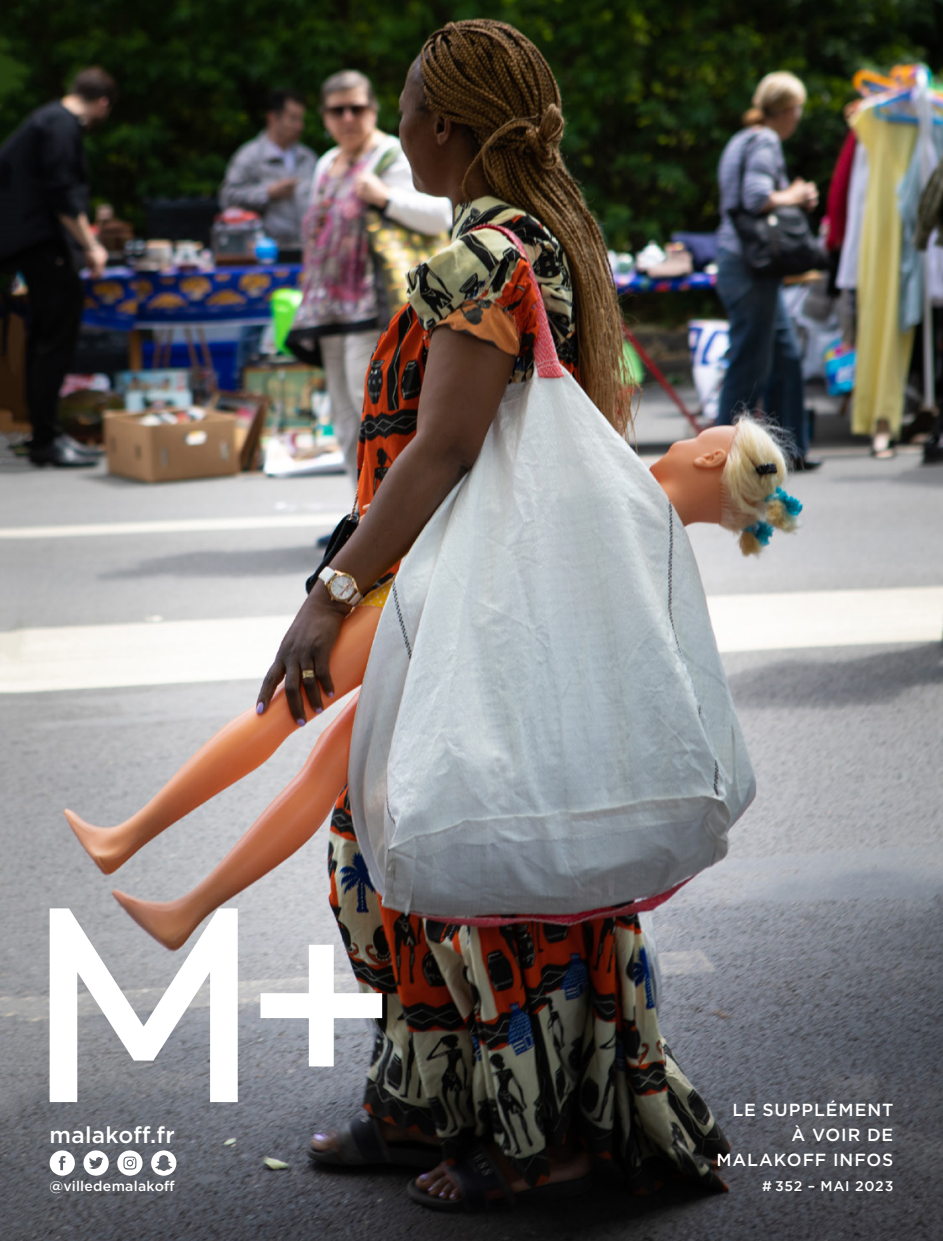
<style>
.page{position:relative;width:943px;height:1241px;background:#fff}
.page>*{position:absolute;margin:0;border:0;box-sizing:border-box;transform-origin:0 0}
.t1{font:500 22.75px "Gotham";letter-spacing:.01em;color:#fff}
.t2{font:500 17.5px/25px "Gotham";letter-spacing:.05em;color:#fff;text-align:right}
.t3{font:500 14px "Gotham";letter-spacing:.02em;color:#fff}
.t4{font:500 14px "Gotham";letter-spacing:.055em;color:#fff}
</style>
<div class="page">
<img style="left:0;top:0;width:943px;height:1240px">
<svg style="left:50px;top:1150px;width:25px;height:25px"></svg>
<svg style="left:83px;top:1150px;width:26px;height:25px"></svg>
<svg style="left:117px;top:1150px;width:25px;height:25px"></svg>
<svg style="left:151px;top:1150px;width:25px;height:25px"></svg>
<svg style="left:50px;top:908px;width:332px;height:193px"></svg>
<p class="t1" style="left:50px;top:1119px;width:127px">malakoff.fr</p>
<p class="t3" style="left:50px;top:1176px;width:126px">@villedemalakoff</p>
<p class="t2" style="left:732px;top:1096px;width:162px">LE SUPPLÉMENT<br>À VOIR DE</p>
<p class="t2" style="left:716px;top:1147px;width:178px">MALAKOFF INFOS</p>
<p class="t4" style="left:762px;top:1176px;width:133px"># 352 – MAI 2023</p>
</div>
